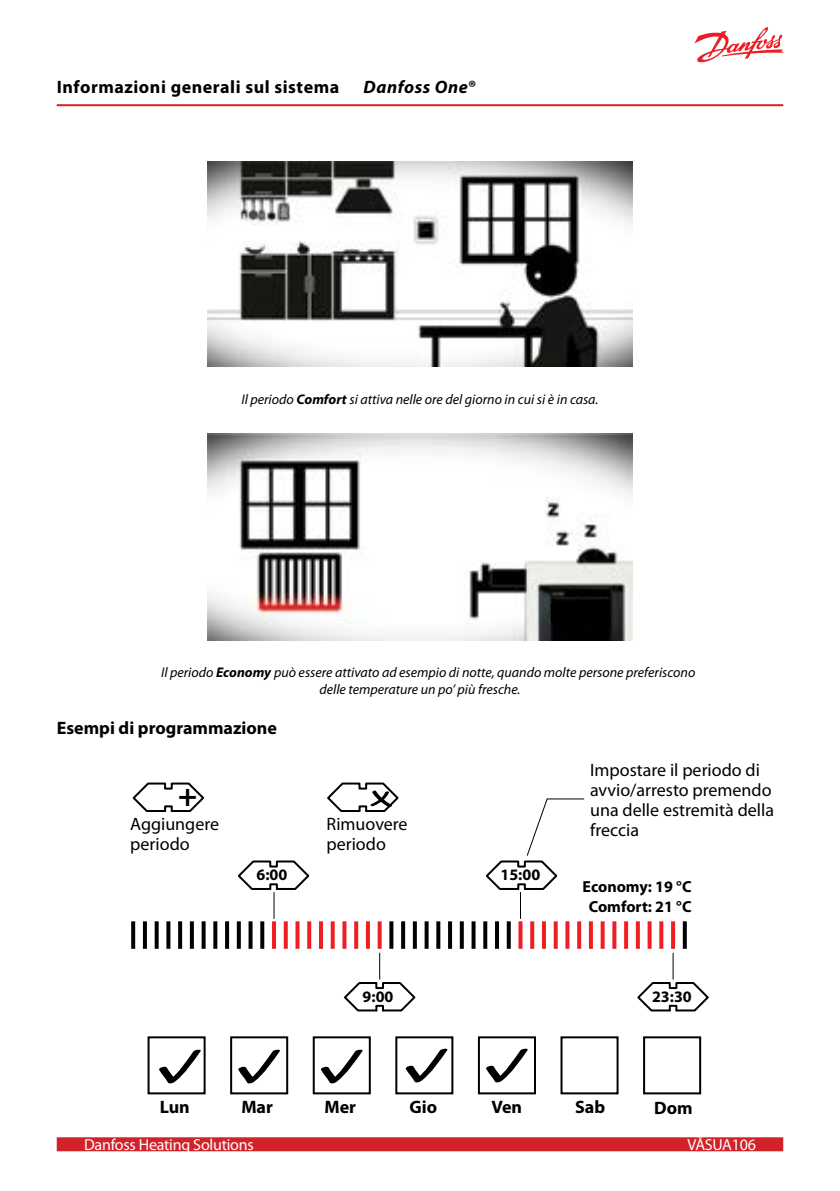
<style>
.page{position:relative;width:840px;height:1191px;background:#fff}
.page>*{position:absolute;margin:0;border:0;box-sizing:border-box;transform-origin:0 0}
.t1{font:700 32px "Myriad Pro";color:#000}
.t2{font:18px/20px "Myriad Pro";color:#000}
.t3{font:700 18px "Myriad Pro";letter-spacing:.005em;color:#000}
.t4{font:700 18px "Myriad Pro";letter-spacing:.03em;color:#000}
.t5{font:italic 700 18px "Myriad Pro";letter-spacing:.03em;color:#000}
.t6{font:700 16px/20px "Myriad Pro";color:#000;text-align:center}
.t7{font:16px "Myriad Pro";letter-spacing:-.015em;color:#fff}
.t8{font:italic 14px/16.8px "Myriad Pro";color:#000}
.s1{font-style:normal}
.s2{font-weight:700}
</style>
<div class="page">
<hr style="left:57px;top:104px;width:725px;height:2px;background:#d2232a">
<svg style="left:694px;top:27px;width:88px;height:36px"></svg>
<div style="left:57px;top:1137px;width:725px;height:14px;background:#d2232a"></div>
<img style="left:208px;top:162px;width:423px;height:205px">
<img style="left:208px;top:434px;width:423px;height:206px">
<div style="left:551px;top:602px;width:56px;height:20px;background:#000"></div>
<svg style="left:147px;top:1036px;width:554px;height:58px"></svg>
<svg style="left:131px;top:782px;width:577px;height:230px"></svg>
<p class="t4" style="left:57px;top:75px;width:284px">Informazioni generali sul sistema</p>
<p class="t5" style="left:363px;top:75px;width:114px">Danfoss One<span class="s1">®</span></p>
<p class="t8" style="left:241px;top:390px;width:358px">Il periodo <span class="s2">Comfort</span> si attiva nelle ore del giorno in cui si è in casa.</p>
<p class="t8" style="left:319px;top:664px;width:377px;text-indent:-158px">Il periodo <span class="s2">Economy</span> può essere attivato ad esempio di notte, quando molte persone preferiscono delle temperature un po’ più fresche.</p>
<p class="t3" style="left:57px;top:716px;width:221px">Esempi di programmazione</p>
<h1 class="t1" style="left:178px;top:774px;width:21px">+</h1>
<p class="t2" style="left:130px;top:814px;width:90px">Aggiungere periodo</p>
<p class="t2" style="left:326px;top:814px;width:82px">Rimuovere periodo</p>
<p class="t6" style="left:256px;top:864px;width:32px">6:00</p>
<p class="t6" style="left:362px;top:986px;width:32px">9:00</p>
<p class="t6" style="left:500px;top:864px;width:41px">15:00</p>
<p class="t2" style="left:589px;top:759px;width:185px">Impostare il periodo di avvio/arresto premendo una delle estremità della freccia</p>
<p class="t6" style="left:582px;top:876px;width:110px">Economy: 19 °C<br>Comfort: 21 °C</p>
<p class="t6" style="left:651px;top:986px;width:41px">23:30</p>
<p class="t3" style="left:160px;top:1095px;width:32px">Lun</p>
<p class="t3" style="left:241px;top:1095px;width:33px">Mar</p>
<p class="t3" style="left:324px;top:1095px;width:33px">Mer</p>
<p class="t3" style="left:409px;top:1095px;width:29px">Gio</p>
<p class="t3" style="left:491px;top:1095px;width:32px">Ven</p>
<p class="t3" style="left:574px;top:1095px;width:32px">Sab</p>
<p class="t3" style="left:654px;top:1095px;width:40px">Dom</p>
<p class="t7" style="left:84px;top:1135px;width:171px">Danfoss Heating Solutions</p>
<p class="t7" style="left:687px;top:1135px;width:70px">VÅSUA106</p>
</div>
